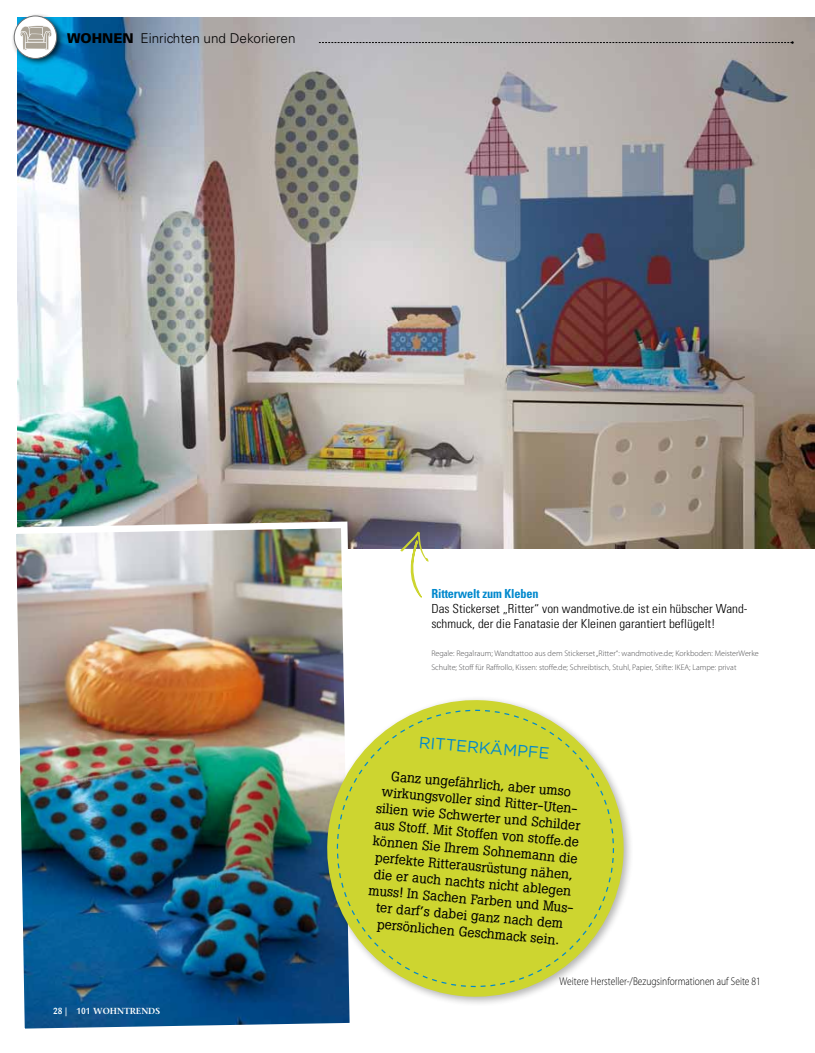
<style>
.page{position:relative;width:815px;height:1053px;background:#fff}
.page>*{position:absolute;margin:0;border:0;box-sizing:border-box;transform-origin:0 0}
.t1{font:16.25px "Gotham";color:#0088cd}
.t2{font:13.75px/16.5px "Boton";color:#000;text-align:center}
.t3{font:300 13.5px "Univers";color:#000}
.t4{font:300 condensed 12.5px/15px "Univers LT Std";color:#000;scale:1.05 1}
.t5{font:700 condensed 12.5px "Univers LT Std";letter-spacing:-.01em;color:#0088cd}
.t6{font:300 11.25px "Myriad Pro";color:#000;scale:.85 1}
.t7{font:8.75px "Stone Serif Sem OSITC Semi";color:#fff}
.t8{font:300 8.12px/13.8px "Myriad Pro";color:#4b4b4d}
.s1{font-weight:900}
.s2{font-family:"Barmeno";font-weight:500}
</style>
<div class="page">
<img style="left:18px;top:18px;width:797px;height:531px">
<div style="left:11px;top:13px;width:54px;height:54px;background:#000;opacity:.75"></div>
<div style="left:14px;top:16px;width:43px;height:42px;background:#fff;border-radius:50%"></div>
<div style="left:14px;top:16px;width:43px;height:42px;border:1px solid #707172;border-radius:50%"></div>
<svg style="left:19px;top:25px;width:33px;height:26px"></svg>
<svg style="left:319px;top:41px;width:475px;height:3px"></svg>
<img style="left:16px;top:518px;width:344px;height:511px">
<div style="left:322px;top:695px;width:312px;height:311px;background:#fff"></div>
<svg style="left:321px;top:693px;width:309px;height:310px"></svg>
<svg style="left:336px;top:709px;width:278px;height:278px;background:#ced64b"></svg>
<svg style="left:400px;top:531px;width:28px;height:66px"></svg>
<hr style="left:814px;top:834px;width:1px;height:151px;background:#8e6e9c">
<p class="t3" style="left:67px;top:30px;width:230px"><span class="s1">WOHNEN</span> Einrichten und Dekorieren</p>
<p class="t7" style="left:53px;top:1005px;width:108px"><span class="s2">28 | 101</span> WOHNTRENDS</p>
<p class="t5" style="left:431px;top:585px;width:109px">Ritterwelt zum Kleben</p>
<p class="t4" style="left:431px;top:600px;width:303px">Das Stickerset „Ritter“ von wandmotive.de ist ein hübscher Wand&shy;schmuck, der die Fanatasie der Kleinen garantiert beflügelt!</p>
<p class="t8" style="left:431px;top:646px;width:329px">Regale: Regalraum; Wandtattoo aus dem Stickerset „Ritter“: wandmotive.de; Korkboden: MeisterWerke<br>Schulte; Stoff für Raffrollo, Kissen: stoffe.de; Schreibtisch, Stuhl, Papier, Stifte: IKEA; Lampe: privat</p>
<p class="t1" style="left:420px;top:731px;width:23px;rotate:5deg">Ritterk</p>
<p class="t1" style="left:491px;top:737px;width:60px;rotate:5deg">ämp fe</p>
<p class="t2" style="left:379px;top:766px;width:207px;rotate:5deg">Ganz ungefährlich, aber umso wirkungsvoller sind Ritter-Uten&shy;silien wie Schwerter und Schilder aus Stoff. Mit Stoffen von stoffe.de können Sie Ihrem Sohnemann die perfekte Ritterausrüstung nähen, die er auch nachts nicht ablegen muss! In Sachen Farben und Mus&shy;ter darf’s dabei ganz nach dem persönlichen Geschmack sein.</p>
<p class="t6" style="left:560px;top:974px;width:238px">Weitere Hersteller-/Bezugsinformationen auf Seite 81</p>
</div>
